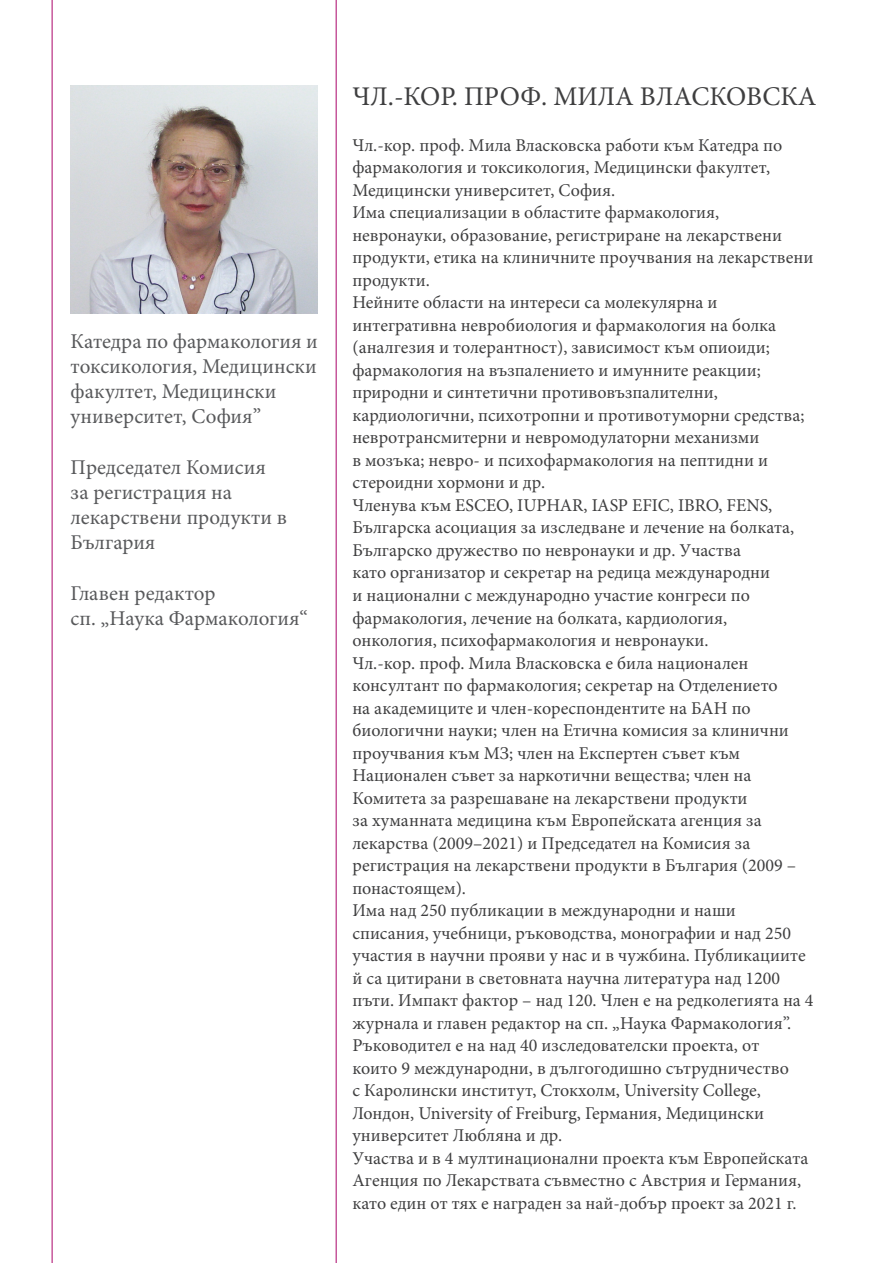
<style>
.page{position:relative;width:893px;height:1263px;background:#fff}
.page>*{position:absolute;margin:0;border:0;box-sizing:border-box;transform-origin:0 0}
.t1{font:27px "Minion Pro";color:#3e3e3f}
.t2{font:21px/25.2px "Minion Pro";color:#57585a}
.t3{font:18px/22.5px "Minion Pro";color:#3e3e3f}
</style>
<div class="page">
<svg style="left:52px;top:0;width:285px;height:1263px"></svg>
<img style="left:71px;top:86px;width:247px;height:227px">
<p class="t2" style="left:71px;top:328px;width:249px">Катедра по фармакология и токсикология, Медицински факултет, Медицински университет, София”</p>
<p class="t2" style="left:71px;top:454px;width:218px">Председател Комисия за регистрация на лекарствени продукти в<br>България</p>
<p class="t2" style="left:71px;top:580px;width:239px">Главен редактор<br>сп. „Наука Фармакология“</p>
<h1 class="t1" style="left:352px;top:78px;width:466px">ЧЛ.-КОР. ПРОФ. МИЛА ВЛАСКОВСКА</h1>
<p class="t3" style="left:352px;top:134px;width:463px">Чл.-кор. проф. Мила Власковска работи към Катедра по фармакология и токсикология, Медицински факултет, Медицински университет, София.<br>Има специализации в областите фармакология, невронауки, образование, регистриране на лекарствени продукти, етика на клиничните проучвания на лекарствени продукти.<br>Нейните области на интереси са молекулярна и интегративна невробиология и фармакология на болка (аналгезия и толерантност), зависимост към опиоиди; фармакология на възпалението и имунните реакции; природни и синтетични противовъзпалителни, кардиологични, психотропни и противотуморни средства; невротрансмитерни и невромодулаторни механизми<br>в мозъка; невро- и психофармакология на пептидни и стероидни хормони и др.<br>Членува към ESCEO, IUPHAR, IASP EFIC, IBRO, FENS, Българска асоциация за изследване и лечение на болката, Българско дружество по невронауки и др. Участва<br>като организатор и секретар на редица международни<br>и национални с международно участие конгреси по фармакология, лечение на болката, кардиология, онкология, психофармакология и невронауки.<br>Чл.-кор. проф. Мила Власковска e била национален консултант по фармакология; секретар на Отделението<br>на академиците и член-кореспондентите на БАН по биологични науки; член на Етична комисия за клинични проучвания към МЗ; член на Експертен съвет към Национален съвет за наркотични вещества; член на Комитета за разрешаване на лекарствени продукти<br>за хуманната медицина към Европейската агенция за лекарства (2009–2021) и Председател на Комисия за регистрация на лекарствени продукти в България (2009 – понастоящем).<br>Има над 250 публикации в международни и наши списания, учебници, ръководства, монографии и над 250 участия в научни прояви у нас и в чужбина. Публикациите й са цитирани в световната научна литература над 1200 пъти. Импакт фактор – над 120. Член е на редколегията на 4 журнала и главен редактор на сп. „Наука Фармакология”.<br>Ръководител е на над 40 изследователски проекта, от<br>които 9 международни, в дългогодишно сътрудничество<br>с Каролински институт, Стокхолм, University College, Лондон, University of Freiburg, Германия, Медицински университет Любляна и др.<br>Участва и в 4 мултинационални проекта към Европейската Агенция по Лекарствата съвместно с Австрия и Германия, като един от тях е награден за най-добър проект за 2021 г.</p>
</div>
